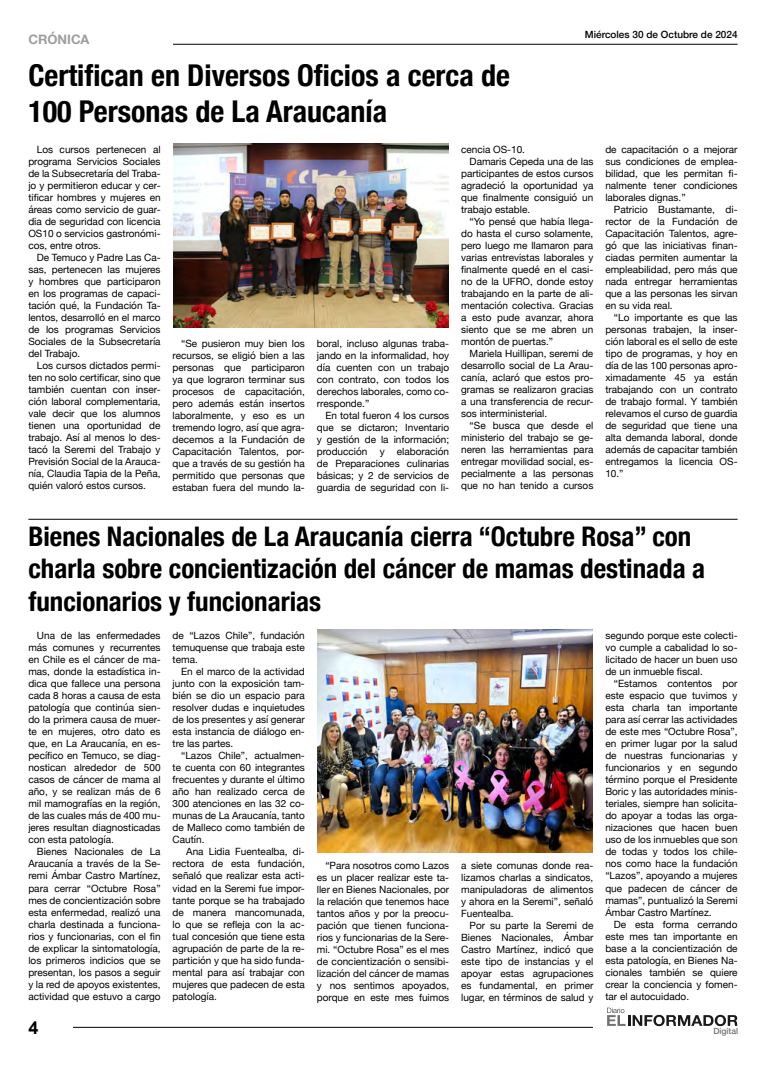
<style>
.page{position:relative;width:766px;height:1078px;background:#fff}
.page>*{position:absolute;margin:0;border:0;box-sizing:border-box;transform-origin:0 0}
.t1{font:700 condensed 30px/36px "Helvetica Neue";color:#000}
.t2{font:700 condensed 27px/32.4px "Helvetica Neue";color:#000}
.t3{font:700 18px "Arial";color:#000}
.t4{font:700 13px "Helvetica Neue";color:#9d9d9c}
.t5{font:10px/12px "Helvetica Neue";color:#000;text-align:justify}
.t6{font:500 10px "Helvetica Neue";color:#000}
.t7{font:500 8.5px "Helvetica Neue";color:#717170}
</style>
<div class="page">
<hr style="left:173px;top:44px;width:564px;height:1px;background:#000">
<hr style="left:73px;top:1026px;width:519px;height:1px;background:#000">
<svg style="left:607px;top:1007px;width:130px;height:18px"></svg>
<hr style="left:28px;top:519px;width:709px;height:1px;background:#000">
<img style="left:173px;top:143px;width:275px;height:184px">
<img style="left:317px;top:629px;width:275px;height:223px">
<p class="t6" style="left:584px;top:27px;width:154px">Miércoles 30 de Octubre de 2024</p>
<h3 class="t4" style="left:28px;top:29px;width:63px">CRÓNICA</h3>
<h1 class="t1" style="left:28px;top:55px;width:483px">Certifican en Diversos Oficios a cerca de<br>100 Personas de La Araucanía</h1>
<p class="t5" style="left:28px;top:144px;width:134px;text-indent:9px">Los cursos pertenecen al programa Servicios Sociales de la Subsecretaría del Traba&shy;jo y permitieron educar y cer&shy;tificar hombres y mujeres en áreas como servicio de guar&shy;dia de seguridad con licencia OS10 o servicios gastronómi&shy;cos, entre otros.</p>
<p class="t5" style="left:28px;top:252px;width:134px;text-indent:8px">De Temuco y Padre Las Ca&shy;sas, pertenecen las mujeres y hombres que participaron en los programas de capaci&shy;tación qué, la Fundación Ta&shy;lentos, desarrolló en el marco de los programas Servicios Sociales de la Subsecretaría del Trabajo.</p>
<p class="t5" style="left:28px;top:360px;width:134px;text-indent:8px">Los cursos dictados permi&shy;ten no solo certificar, sino que también cuentan con inser&shy;ción laboral complementaria, vale decir que los alumnos tienen una oportunidad de trabajo. Así al menos lo des&shy;tacó la Seremi del Trabajo y Previsión Social de la Arauca&shy;nía, Claudia Tapia de la Peña, quién valoró estos cursos.</p>
<p class="t5" style="left:605px;top:144px;width:134px">de capacitación o a mejorar sus condiciones de emplea&shy;bilidad, que les permitan fi&shy;nalmente tener condiciones laborales dignas.”</p>
<p class="t5" style="left:605px;top:204px;width:134px;text-indent:8px">Patricio Bustamante, di&shy;rector de la Fundación de Capacitación Talentos, agre&shy;gó que las iniciativas finan&shy;ciadas permiten aumentar la empleabilidad, pero más que nada entregar herramientas que a las personas les sirvan en su vida real.</p>
<p class="t5" style="left:605px;top:312px;width:134px;text-indent:9px">“Lo importante es que las personas trabajen, la inser&shy;ción laboral es el sello de este tipo de programas, y hoy en día de las 100 personas apro&shy;ximadamente 45 ya están trabajando con un contrato de trabajo formal. Y también relevamos el curso de guardia de seguridad que tiene una alta demanda laboral, donde además de capacitar también entregamos la licencia OS-10.”</p>
<p class="t5" style="left:461px;top:144px;width:65px">cencia OS-10.</p>
<p class="t5" style="left:469px;top:156px;width:125px">Damaris Cepeda una de las</p>
<p class="t5" style="left:461px;top:168px;width:134px">participantes de estos cursos</p>
<p class="t5" style="left:461px;top:180px;width:134px">agradeció la oportunidad ya</p>
<p class="t5" style="left:461px;top:192px;width:134px">que finalmente consiguió un</p>
<p class="t5" style="left:461px;top:204px;width:71px">trabajo estable.</p>
<p class="t5" style="left:469px;top:216px;width:125px">“Yo pensé que había llega-</p>
<p class="t5" style="left:461px;top:228px;width:134px">do hasta el curso solamente,</p>
<p class="t5" style="left:461px;top:240px;width:134px">pero luego me llamaron para</p>
<p class="t5" style="left:461px;top:252px;width:134px">varias entrevistas laborales y</p>
<p class="t5" style="left:461px;top:264px;width:134px">finalmente quedé en el casi-</p>
<p class="t5" style="left:461px;top:276px;width:134px">no de la UFRO, donde estoy</p>
<p class="t5" style="left:461px;top:288px;width:134px">trabajando en la parte de ali-</p>
<p class="t5" style="left:461px;top:300px;width:134px">mentación colectiva. Gracias</p>
<p class="t5" style="left:461px;top:312px;width:134px">a esto pude avanzar, ahora</p>
<p class="t5" style="left:461px;top:324px;width:134px">siento que se me abren un</p>
<p class="t5" style="left:461px;top:336px;width:93px">montón de puertas.”</p>
<p class="t5" style="left:469px;top:348px;width:125px">Mariela Huillipan, seremi de</p>
<p class="t5" style="left:461px;top:360px;width:134px">desarrollo social de La Arau-</p>
<p class="t5" style="left:461px;top:372px;width:134px">canía, aclaró que estos pro-</p>
<p class="t5" style="left:461px;top:384px;width:134px">gramas se realizaron gracias</p>
<p class="t5" style="left:461px;top:396px;width:134px">a una transferencia de recur-</p>
<p class="t5" style="left:461px;top:408px;width:88px">sos interministerial.</p>
<p class="t5" style="left:469px;top:420px;width:125px">“Se busca que desde el</p>
<p class="t5" style="left:461px;top:432px;width:134px">ministerio del trabajo se ge-</p>
<p class="t5" style="left:461px;top:444px;width:134px">neren las herramientas para</p>
<p class="t5" style="left:461px;top:456px;width:134px">entregar movilidad social, es-</p>
<p class="t5" style="left:461px;top:468px;width:134px">pecialmente a las personas</p>
<p class="t5" style="left:461px;top:480px;width:134px">que no han tenido a cursos</p>
<p class="t5" style="left:172px;top:338px;width:134px;text-indent:9px">“Se pusieron muy bien los recursos, se eligió bien a las personas que participaron ya que lograron terminar sus procesos de capacitación, pero además están insertos laboralmente, y eso es un tremendo logro, así que agra&shy;decemos a la Fundación de Capacitación Talentos, por&shy;que a través de su gestión ha permitido que personas que estaban fuera del mundo la-</p>
<p class="t5" style="left:317px;top:338px;width:134px">boral, incluso algunas traba&shy;jando en la informalidad, hoy día cuenten con un trabajo con contrato, con todos los derechos laborales, como co&shy;rresponde.”</p>
<p class="t5" style="left:317px;top:410px;width:134px;text-indent:8px">En total fueron 4 los cursos que se dictaron; Inventario y gestión de la información; producción y elaboración de Preparaciones culinarias básicas; y 2 de servicios de guardia de seguridad con li-</p>
<h2 class="t2" style="left:28px;top:518px;width:678px">Bienes Nacionales de La Araucanía cierra “Octubre Rosa” con charla sobre concientización del cáncer de mamas destinada a funcionarios y funcionarias</h2>
<p class="t5" style="left:28px;top:630px;width:134px;text-indent:9px">Una de las enfermedades más comunes y recurrentes en Chile es el cáncer de ma&shy;mas, donde la estadística in&shy;dica que fallece una persona cada 8 horas a causa de esta patología que continúa sien&shy;do la primera causa de muer&shy;te en mujeres, otro dato es que, en La Araucanía, en es&shy;pecífico en Temuco, se diag&shy;nostican alrededor de 500 casos de cáncer de mama al año, y se realizan más de 6 mil mamografías en la región, de las cuales más de 400 mu&shy;jeres resultan diagnosticadas con esta patología.</p>
<p class="t5" style="left:28px;top:846px;width:134px;text-indent:8px">Bienes Nacionales de La Araucanía a través de la Se&shy;remi Ámbar Castro Martínez, para cerrar “Octubre Rosa” mes de concientización sobre esta enfermedad, realizó una charla destinada a funciona&shy;rios y funcionarias, con el fin de explicar la sintomatología, los primeros indicios que se presentan, los pasos a seguir y la red de apoyos existentes, actividad que estuvo a cargo</p>
<p class="t5" style="left:172px;top:630px;width:134px">de “Lazos Chile”, fundación temuquense que trabaja este tema.</p>
<p class="t5" style="left:172px;top:666px;width:134px;text-indent:8px">En el marco de la actividad junto con la exposición tam&shy;bién se dio un espacio para resolver dudas e inquietudes de los presentes y así generar esta instancia de diálogo en&shy;tre las partes.</p>
<p class="t5" style="left:172px;top:750px;width:134px;text-indent:8px">“Lazos Chile”, actualmen&shy;te cuenta con 60 integrantes frecuentes y durante el último año han realizado cerca de 300 atenciones en las 32 co&shy;munas de La Araucanía, tanto de Malleco como también de Cautín.</p>
<p class="t5" style="left:172px;top:846px;width:134px;text-indent:14px">Ana Lidia Fuentealba, di&shy;rectora de esta fundación, señaló que realizar esta acti&shy;vidad en la Seremi fue impor&shy;tante porque se ha trabajado de manera mancomunada, lo que se refleja con la ac&shy;tual concesión que tiene esta agrupación de parte de la re&shy;partición y que ha sido funda&shy;mental para así trabajar con mujeres que padecen de esta patología.</p>
<p class="t5" style="left:605px;top:630px;width:134px">segundo porque este colecti&shy;vo cumple a cabalidad lo so&shy;licitado de hacer un buen uso de un inmueble fiscal.</p>
<p class="t5" style="left:605px;top:678px;width:134px;text-indent:8px">“Estamos contentos por este espacio que tuvimos y esta charla tan importante para así cerrar las actividades de este mes “Octubre Rosa”, en primer lugar por la salud de nuestras funcionarias y funcionarios y en segundo término porque el Presidente Boric y las autoridades minis&shy;teriales, siempre han solicita&shy;do apoyar a todas las orga&shy;nizaciones que hacen buen uso de los inmuebles que son de todas y todos los chile&shy;nos como hace la fundación “Lazos”, apoyando a mujeres que padecen de cáncer de mamas”, puntualizó la Seremi Ámbar Castro Martínez.</p>
<p class="t5" style="left:605px;top:918px;width:134px;text-indent:8px">De esta forma cerrando este mes tan importante en base a la concientización de esta patología, en Bienes Na&shy;cionales también se quiere crear la conciencia y fomen&shy;tar el autocuidado.</p>
<p class="t5" style="left:317px;top:859px;width:134px;text-indent:8px">“Para nosotros como Lazos es un placer realizar este ta&shy;ller en Bienes Nacionales, por la relación que tenemos hace tantos años y por la preocu&shy;pación que tienen funciona&shy;rios y funcionarias de la Sere&shy;mi. “Octubre Rosa” es el mes de concientización o sensibi&shy;lización del cáncer de mamas y nos sentimos apoyados, porque en este mes fuimos</p>
<p class="t5" style="left:461px;top:859px;width:134px">a siete comunas donde rea&shy;lizamos charlas a sindicatos, manipuladoras de alimentos y ahora en la Seremi”, señaló Fuentealba.</p>
<p class="t5" style="left:461px;top:919px;width:134px;text-indent:8px">Por su parte la Seremi de Bienes Nacionales, Ámbar Castro Martínez, indicó que este tipo de instancias y el apoyar estas agrupaciones es fundamental, en primer lugar, en términos de salud y</p>
<h3 class="t3" style="left:28px;top:1015px;width:12px">4</h3>
<p class="t7" style="left:713px;top:1023px;width:26px">Digital</p>
</div>
